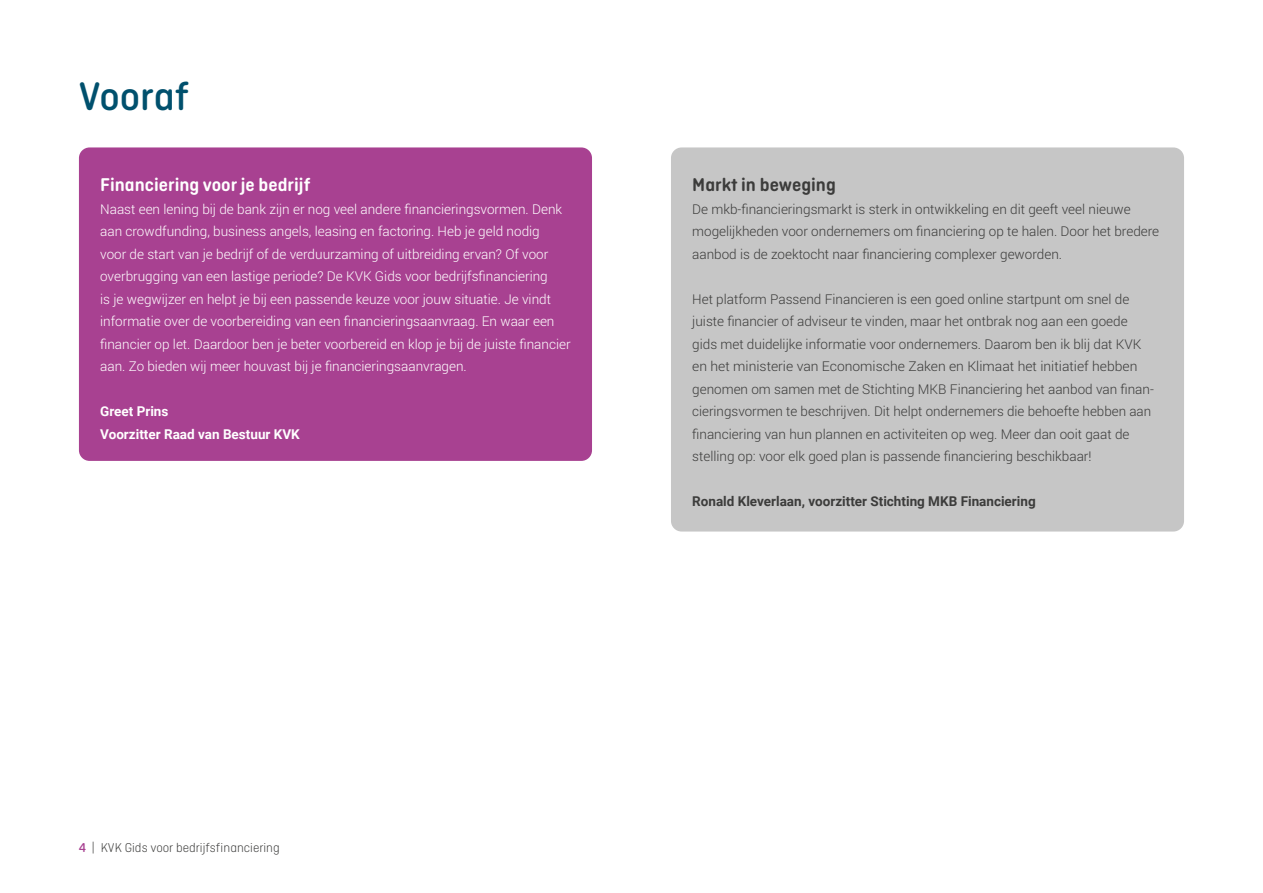
<style>
.page{position:relative;width:1263px;height:893px;background:#fff}
.page>*{position:absolute;margin:0;border:0;box-sizing:border-box;transform-origin:0 0}
.Heading{font:500 42px "Ciutadella Rounded";color:#00506d}
.Tussenkopjes_wit{font:600 19.5px "Ciutadella Rounded";color:#fff}
.Tussenkopjes{font:600 19.5px "Ciutadella Rounded";color:#3c3c3b}
.Bodytekst{font:300 13.5px/22.5px "Roboto";color:#3c3c3b}
.Bodytekst_wit{font:300 13.5px/22.5px "Roboto";color:#fff}
.Bodytekst-2{font:700 13.5px "Roboto";color:#3c3c3b}
.Bodytekst_wit-2{font:700 13.5px "Roboto";color:#fff}
.t1{font:300 13.5px "Ciutadella Rounded";color:#3c3c3b}
.s1{font-weight:500;color:#a84191}
</style>
<div class="page">
<div style="left:79px;top:147px;width:513px;height:314px;background:#a84191;border-radius:11px"></div>
<div style="left:671px;top:147px;width:513px;height:384px;background:#c6c6c6;border-radius:11px"></div>
<h2 class="Heading" style="left:79px;top:73px;width:111px">Vooraf</h2>
<h3 class="Tussenkopjes_wit" style="left:100px;top:174px;width:212px">Financiering voor je bedrijf</h3>
<p class="Bodytekst_wit" style="left:100px;top:197px;width:472px">Naast een lening bij de bank zijn er nog veel andere financieringsvormen. Denk aan crowdfunding, business angels, leasing en factoring. Heb je geld nodig<br>voor de start van je bedrijf of de verduurzaming of uitbreiding ervan? Of voor overbrugging van een lastige periode? De KVK Gids voor bedrijfsfinanciering<br>is je wegwijzer en helpt je bij een passende keuze voor jouw situatie. Je vindt informatie over de voorbereiding van een financieringsaanvraag. En waar een financier op let. Daardoor ben je beter voorbereid en klop je bij de juiste financier aan. Zo bieden wij meer houvast bij je financieringsaanvragen.</p>
<p class="Bodytekst_wit-2" style="left:100px;top:402px;width:70px">Greet Prins</p>
<p class="Bodytekst_wit-2" style="left:100px;top:424px;width:201px">Voorzitter Raad van Bestuur KVK</p>
<h3 class="Tussenkopjes" style="left:692px;top:174px;width:145px">Markt in beweging</h3>
<p class="Bodytekst" style="left:692px;top:197px;width:468px">De mkb-financieringsmarkt is sterk in ontwikkeling en dit geeft veel nieuwe mogelijkheden voor ondernemers om financiering op te halen. Door het bredere aanbod is de zoektocht naar financiering complexer geworden.</p>
<p class="Bodytekst" style="left:692px;top:287px;width:462px">Het platform Passend Financieren is een goed online startpunt om snel de juiste financier of adviseur te vinden, maar het ontbrak nog aan een goede gids met duidelijke informatie voor ondernemers. Daarom ben ik blij dat KVK en het ministerie van Economische Zaken en Klimaat het initiatief hebben genomen om samen met de Stichting MKB Financiering het aanbod van finan&shy;cieringsvormen te beschrijven. Dit helpt ondernemers die behoefte hebben aan financiering van hun plannen en activiteiten op weg. Meer dan ooit gaat de stelling op: voor elk goed plan is passende financiering beschikbaar!</p>
<p class="Bodytekst-2" style="left:692px;top:492px;width:345px">Ronald Kleverlaan, voorzitter Stichting MKB Financiering</p>
<p class="t1" style="left:79px;top:840px;width:202px"><span class="s1">4</span> | KVK Gids voor bedrijfsfinanciering</p>
</div>
